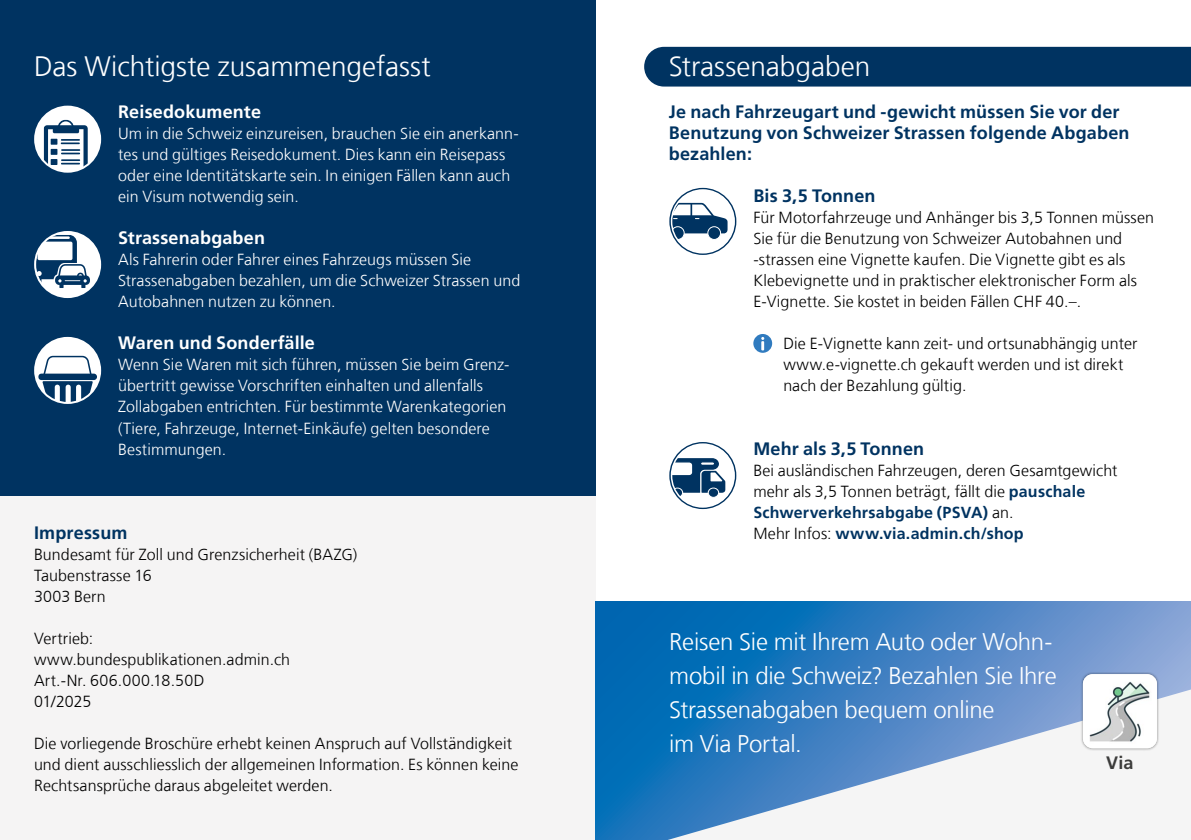
<style>
.page{position:relative;width:1191px;height:840px;background:#fff}
.page>*{position:absolute;margin:0;border:0;box-sizing:border-box;transform-origin:0 0}
.TI{font:300 28px "Frutiger LT Com";color:#fff}
.TI-2{font:300 24px/34px "Frutiger LT Com";letter-spacing:-.01em;color:#fff}
.TI-3{font:700 18px/21px "Frutiger LT Com";letter-spacing:.01em;color:#003361}
.TI-4{font:700 18px "Frutiger LT Com";letter-spacing:.01em;color:#fff}
.TI-5{font:700 18px "Frutiger LT Com";color:#3c3c3b}
.Fliesstext_weiss{font:300 16px/21px "Frutiger LT Com";letter-spacing:.005em;color:#fff}
.TI-6{font:300 16px/21px "Frutiger LT Com";letter-spacing:.005em;color:#000}
.Fliesstext_schwarz{font:300 16px/21px "Frutiger LT Com";letter-spacing:.005em;color:#000}
.Fliesstext_schwarz-2{font:700 16px "Frutiger LT Com";letter-spacing:.01em;color:#003361}
.TI-7{font:300 16px "Frutiger LT Com";letter-spacing:.025em;color:#000}
.s1{font-weight:700;color:#003361}
.s2{font-weight:300;color:#000}
</style>
<div class="page">
<div style="left:0;top:0;width:595px;height:839px;background:#003361"></div>
<div style="left:0;top:496px;width:595px;height:343px;background:#f5f4f4"></div>
<svg style="left:595px;top:601px;width:596px;height:238px;background:#2f7cbf"></svg>
<svg style="left:667px;top:689px;width:524px;height:150px"></svg>
<div style="left:35px;top:107px;width:65px;height:65px;background:#fff;border-radius:50%"></div>
<svg style="left:44px;top:120px;width:44px;height:52px"></svg>
<div style="left:34px;top:106px;width:67px;height:67px;border:2px solid #fff;border-radius:50%"></div>
<div style="left:35px;top:232px;width:65px;height:65px;background:#fff;border-radius:50%"></div>
<svg style="left:35px;top:235px;width:55px;height:53px"></svg>
<div style="left:34px;top:231px;width:67px;height:67px;border:2px solid #fff;border-radius:50%"></div>
<div style="left:35px;top:338px;width:65px;height:65px;background:#fff;border-radius:50%"></div>
<div style="left:38px;top:373px;width:59px;height:7px;background:#003361;border-radius:3px"></div>
<svg style="left:42px;top:355px;width:51px;height:48px"></svg>
<div style="left:34px;top:337px;width:67px;height:67px;border:2px solid #fff;border-radius:50%"></div>
<div style="left:644px;top:47px;width:547px;height:39px;background:#003361"></div>
<svg style="left:753px;top:334px;width:19px;height:18px"></svg>
<svg style="left:670px;top:202px;width:57px;height:31px"></svg>
<svg style="left:671px;top:226px;width:13px;height:13px"></svg>
<div style="left:671px;top:226px;width:13px;height:14px;border:1px solid #fff;border-radius:50%"></div>
<div style="left:708px;top:226px;width:12px;height:13px;background:#003361;border-radius:50%"></div>
<div style="left:707px;top:226px;width:14px;height:14px;border:1px solid #fff;border-radius:50%"></div>
<div style="left:669px;top:188px;width:67px;height:67px;border:2px solid #003361;border-radius:50%"></div>
<svg style="left:670px;top:457px;width:55px;height:36px"></svg>
<div style="left:708px;top:488px;width:10px;height:9px;background:#003361;border-radius:50%"></div>
<div style="left:707px;top:487px;width:12px;height:10px;border:1px solid #fff;border-radius:50%"></div>
<svg style="left:672px;top:488px;width:10px;height:9px"></svg>
<div style="left:671px;top:487px;width:12px;height:10px;border:1px solid #fff;border-radius:50%"></div>
<div style="left:669px;top:442px;width:67px;height:67px;border:2px solid #003361;border-radius:50%"></div>
<div style="left:671px;top:443px;width:64px;height:64px;border:2px solid #fff;border-radius:50%"></div>
<div style="left:671px;top:189px;width:64px;height:64px;border:2px solid #fff;border-radius:50%"></div>
<div style="left:1080px;top:671px;width:79px;height:80px;background:#000;opacity:.4"></div>
<img style="left:1083px;top:673px;width:74px;height:74px">
<p class="TI" style="left:34px;top:50px;width:398px">Das Wichtigste zusammengefasst</p>
<p class="TI-4" style="left:118px;top:101px;width:144px">Reisedokumente</p>
<p class="Fliesstext_weiss" style="left:118px;top:123px;width:402px">Um in die Schweiz einzureisen, brauchen Sie ein anerkann&shy;tes und gültiges Reisedokument. Dies kann ein Reisepass oder eine Identitätskarte sein. In einigen Fällen kann auch ein Visum notwendig sein.</p>
<p class="TI-4" style="left:118px;top:227px;width:148px">Strassenabgaben</p>
<p class="Fliesstext_weiss" style="left:118px;top:249px;width:403px">Als Fahrerin oder Fahrer eines Fahrzeugs müssen Sie<br>Strassenabgaben bezahlen, um die Schweizer Strassen und<br>Autobahnen nutzen zu können.</p>
<p class="TI-4" style="left:118px;top:332px;width:198px">Waren und Sonderfälle</p>
<p class="Fliesstext_weiss" style="left:118px;top:354px;width:393px">Wenn Sie Waren mit sich führen, müssen Sie beim Grenz&shy;übertritt gewisse Vorschriften einhalten und allenfalls Zollabgaben entrichten. Für bestimmte Warenkategorien (Tiere, Fahrzeuge, Internet-Einkäufe) gelten besondere Bestimmungen.</p>
<p class="TI-3" style="left:34px;top:521px;width:95px">Impressum</p>
<p class="TI-6" style="left:34px;top:543px;width:325px">Bundesamt für Zoll und Grenzsicherheit (BAZG)</p>
<p class="TI-6" style="left:34px;top:564px;width:119px">Taubenstrasse 16</p>
<p class="TI-6" style="left:34px;top:585px;width:73px">3003 Bern</p>
<p class="TI-6" style="left:34px;top:627px;width:61px">Vertrieb:</p>
<p class="TI-6" style="left:34px;top:648px;width:257px">www.bundespublikationen.admin.ch</p>
<p class="TI-7" style="left:34px;top:670px;width:172px">Art.-Nr. 606.000.18.50D</p>
<p class="TI-6" style="left:34px;top:690px;width:59px">01/2025</p>
<p class="TI-6" style="left:34px;top:732px;width:486px">Die vorliegende Broschüre erhebt keinen Anspruch auf Vollständigkeit und dient ausschliesslich der allgemeinen Information. Es können keine<br>Rechtsansprüche daraus abgeleitet werden.</p>
<p class="TI" style="left:668px;top:50px;width:203px">Strassenabgaben</p>
<p class="TI-3" style="left:669px;top:101px;width:462px">Je nach Fahrzeugart und -gewicht müssen Sie vor der<br>Benutzung von Schweizer Strassen folgende Abgaben bezahlen:</p>
<p class="TI-3" style="left:753px;top:185px;width:124px">Bis 3,5 Tonnen</p>
<p class="Fliesstext_schwarz" style="left:753px;top:207px;width:402px">Für Motorfahrzeuge und Anhänger bis 3,5 Tonnen müssen Sie für die Benutzung von Schweizer Autobahnen und -strassen eine Vignette kaufen. Die Vignette gibt es als Klebevignette und in praktischer elektronischer Form als E-Vignette. Sie kostet in beiden Fällen CHF 40.–.</p>
<p class="TI-6" style="left:783px;top:333px;width:356px">Die E-Vignette kann zeit- und ortsunabhängig unter www.e-vignette.ch gekauft werden und ist direkt nach der Bezahlung gültig.</p>
<p class="TI-3" style="left:753px;top:437px;width:172px">Mehr als 3,5 Tonnen</p>
<p class="Fliesstext_schwarz" style="left:753px;top:459px;width:366px">Bei ausländischen Fahrzeugen, deren Gesamtgewicht mehr als 3,5 Tonnen beträgt, fällt die <span class="s1">pauschale<br>Schwerverkehrsabgabe (PSVA)</span> an.</p>
<p class="Fliesstext_schwarz-2" style="left:753px;top:523px;width:272px"><span class="s2">Mehr Infos:</span> www.via.admin.ch/shop</p>
<p class="TI-2" style="left:669px;top:624px;width:389px">Reisen Sie mit Ihrem Auto oder Wohn&shy;mobil in die Schweiz? Bezahlen Sie Ihre<br>Strassenabgaben bequem online<br>im Via Portal.</p>
<p class="TI-5" style="left:1106px;top:752px;width:29px">Via</p>
</div>
